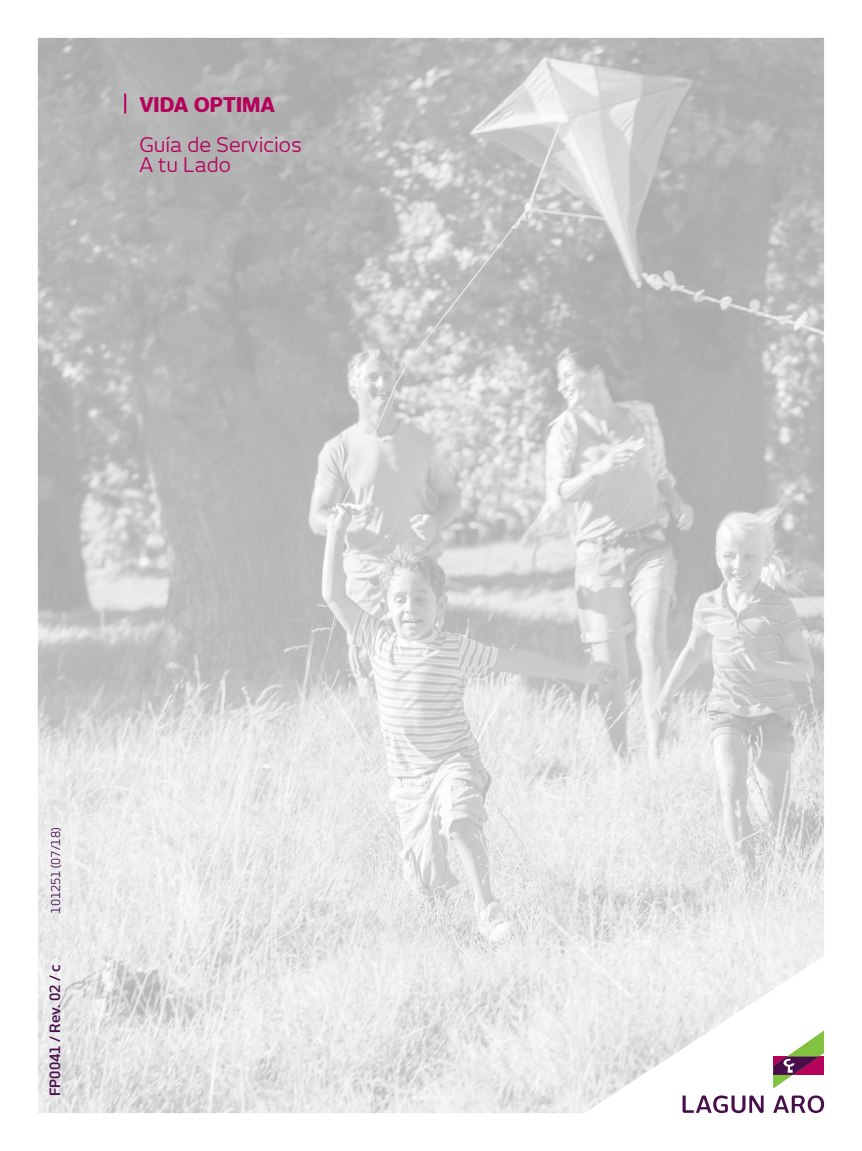
<style>
.page{position:relative;width:862px;height:1151px;background:#fff}
.page>*{position:absolute;margin:0;border:0;box-sizing:border-box;transform-origin:0 0}
.t1{font:20px/20px "New June";color:#b5025b}
.t2{font:800 20px "New June";color:#b5025b}
.t3{font:600 14px "New June";color:#480e4b}
.t4{font:12px "New June";color:#480e4b}
</style>
<div class="page">
<img style="left:38px;top:38px;width:786px;height:1075px">
<svg style="left:124px;top:94px;width:2px;height:19px"></svg>
<svg style="left:773px;top:1030px;width:51px;height:58px"></svg>
<svg style="left:682px;top:1095px;width:81px;height:18px"></svg>
<svg style="left:773px;top:1095px;width:51px;height:18px"></svg>
<p class="t2" style="left:139px;top:92px;width:137px">VIDA OPTIMA</p>
<p class="t1" style="left:139px;top:134px;width:164px">Guía de Servicios<br>A tu Lado</p>
<p class="t4" style="left:49px;top:913px;width:87px;rotate:-90deg">101251 (07/18)</p>
<p class="t3" style="left:47px;top:1096px;width:133px;rotate:-90deg">FP0041 / Rev. 02 / c</p>
</div>
